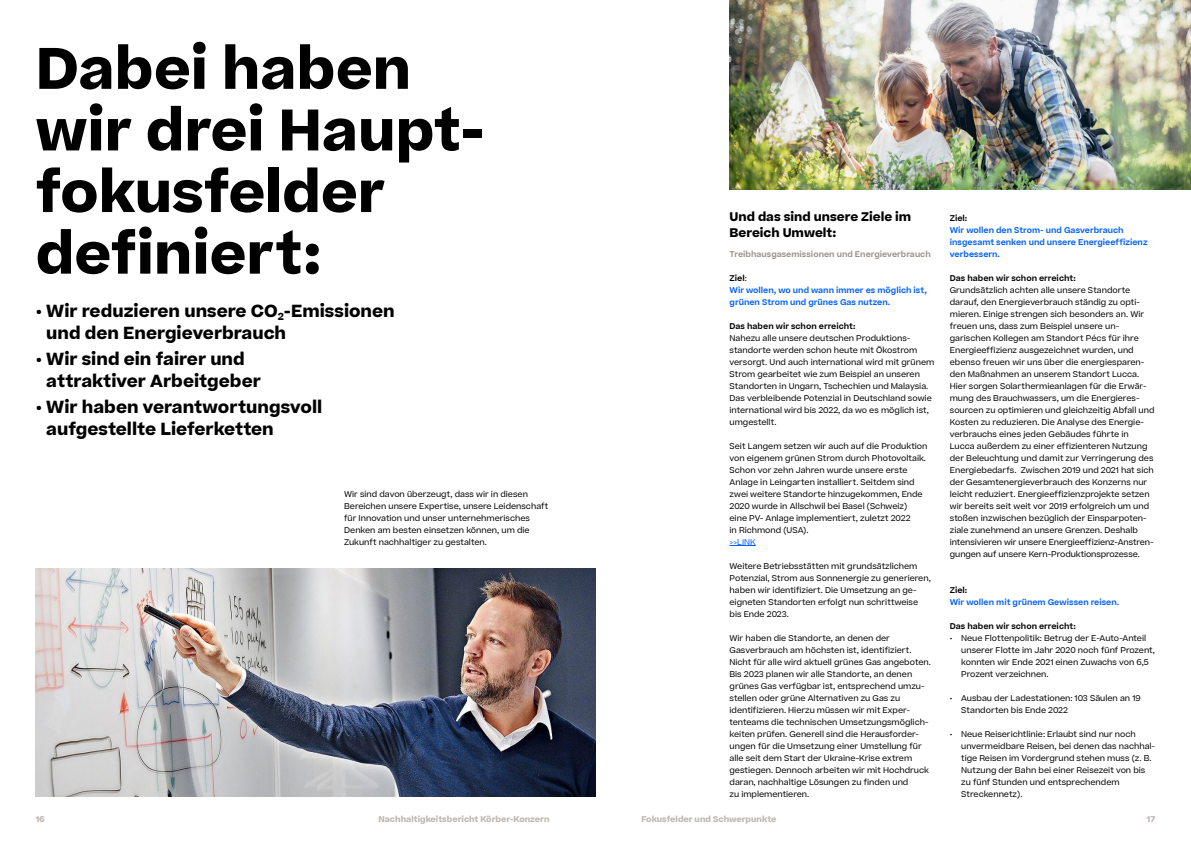
<style>
.page{position:relative;width:1191px;height:842px;background:#fff}
.page>*{position:absolute;margin:0;border:0;box-sizing:border-box;transform-origin:0 0}
.t1{font:700 56px/61.6px "Koerber";color:#000}
.t2{font:700 16.8px/21.8px "Koerber";color:#000}
.t3{font:700 12px/15.6px "Koerber";color:#000}
.t4{font:8px/12px "Koerber";color:#000}
.t5{font:600 8px/12px "Koerber";color:#0060ff}
.t6{font:600 8px "Koerber";color:#000}
.t7{font:700 8px "Koerber";color:#beb7b3}
.t8{font:600 8px "Koerber";color:#99928a}
.t9{font:8px "Koerber";color:#0060ff}
.s1{color:#000}
.s2{font-weight:400;color:#000}
</style>
<div class="page">
<img style="left:36px;top:569px;width:559px;height:228px">
<svg style="left:729px;top:545px;width:27px;height:1px"></svg>
<img style="left:729px;top:0;width:462px;height:190px">
<h1 class="t1" style="left:36px;top:38px;width:450px">Dabei haben wir drei Haupt&shy;fokusfelder definiert:</h1>
<h2 class="t2" style="left:46px;top:300px;width:350px;text-indent:-11px">• Wir reduzieren unsere CO<sub>2</sub>-Emissionen und den Energieverbrauch</h2>
<h2 class="t2" style="left:46px;top:348px;width:216px;text-indent:-11px">• Wir sind ein fairer und attraktiver Arbeitgeber</h2>
<h2 class="t2" style="left:46px;top:396px;width:277px;text-indent:-11px">• Wir haben verantwortungsvoll aufgestellte Lieferketten</h2>
<p class="t4" style="left:344px;top:488px;width:206px">Wir sind davon überzeugt, dass wir in diesen Bereichen unsere Expertise, unsere Leidenschaft für Innovation und unser unternehmerisches Denken am besten einsetzen können, um die Zukunft nachhaltiger zu gestalten.</p>
<h3 class="t3" style="left:729px;top:209px;width:183px">Und das sind unsere Ziele im<br>Bereich Umwelt:</h3>
<p class="t8" style="left:729px;top:249px;width:203px">Treibhausgasemissionen und Energieverbrauch</p>
<p class="t5" style="left:729px;top:272px;width:199px"><span class="s1">Ziel</span><span class="s2">:<br></span>Wir wollen, wo und wann immer es möglich ist, grünen Strom und grünes Gas nutzen.</p>
<p class="t6" style="left:729px;top:321px;width:127px">Das haben wir schon erreicht:</p>
<p class="t4" style="left:729px;top:332px;width:206px">Nahezu alle unsere deutschen Produktions&shy;standorte werden schon heute mit Ökostrom versorgt. Und auch international wird mit grünem Strom gearbeitet wie zum Beispiel an unseren Standorten in Ungarn, Tschechien und Malaysia.<br>Das verbleibende Potenzial in Deutschland sowie international wird bis 2022, da wo es möglich ist, umgestellt.</p>
<p class="t4" style="left:729px;top:440px;width:199px">Seit Langem setzen wir auch auf die Produktion von eigenem grünen Strom durch Photovoltaik.<br>Schon vor zehn Jahren wurde unsere erste Anlage in Leingarten installiert. Seitdem sind zwei weitere Standorte hinzugekommen, Ende 2020 wurde in Allschwil bei Basel (Schweiz)<br>eine PV- Anlage implementiert, zuletzt 2022<br>in Richmond (USA).</p>
<p class="t9" style="left:729px;top:537px;width:28px">&gt;&gt;LINK</p>
<p class="t4" style="left:729px;top:560px;width:203px">Weitere Betriebsstätten mit grundsätzlichem Potenzial, Strom aus Sonnenergie zu generieren, haben wir identifiziert. Die Umsetzung an ge&shy;eigneten Standorten erfolgt nun schrittweise bis Ende 2023.</p>
<p class="t4" style="left:729px;top:632px;width:203px">Wir haben die Standorte, an denen der Gasverbrauch am höchsten ist, identifiziert.<br>Nicht für alle wird aktuell grünes Gas angeboten.<br>Bis 2023 planen wir alle Standorte, an denen grünes Gas verfügbar ist, entsprechend umzu&shy;stellen oder grüne Alternativen zu Gas zu identifizieren. Hierzu müssen wir mit Exper&shy;tenteams die technischen Umsetzungsmöglich&shy;keiten prüfen. Generell sind die Herausforder&shy;ungen für die Umsetzung einer Umstellung für alle seit dem Start der Ukraine-Krise extrem gestiegen. Dennoch arbeiten wir mit Hochdruck daran, nachhaltige Lösungen zu finden und<br>zu implementieren.</p>
<p class="t6" style="left:949px;top:213px;width:19px">Ziel:</p>
<p class="t5" style="left:949px;top:224px;width:199px">Wir wollen den Strom- und Gasverbrauch insgesamt senken und unsere Energieeffizienz verbessern.</p>
<p class="t6" style="left:949px;top:273px;width:127px">Das haben wir schon erreicht:</p>
<p class="t4" style="left:949px;top:284px;width:206px">Grundsätzlich achten alle unsere Standorte darauf, den Energieverbrauch ständig zu opti&shy;mieren. Einige strengen sich besonders an. Wir freuen uns, dass zum Beispiel unsere un&shy;garischen Kollegen am Standort Pécs für ihre Energieeffizienz ausgezeichnet wurden, und ebenso freuen wir uns über die energiesparen&shy;den Maßnahmen an unserem Standort Lucca.<br>Hier sorgen Solarthermieanlagen für die Erwär&shy;mung des Brauchwassers, um die Energieres&shy;sourcen zu optimieren und gleichzeitig Abfall und Kosten zu reduzieren. Die Analyse des Energie&shy;verbrauchs eines jeden Gebäudes führte in Lucca außerdem zu einer effizienteren Nutzung der Beleuchtung und damit zur Verringerung des Energiebedarfs. Zwischen 2019 und 2021 hat sich der Gesamtenergieverbrauch des Konzerns nur leicht reduziert. Energieeffizienzprojekte setzen wir bereits seit weit vor 2019 erfolgreich um und stoßen inzwischen bezüglich der Einsparpoten&shy;ziale zunehmend an unsere Grenzen. Deshalb intensivieren wir unsere Energieeffizienz-Anstren&shy;gungen auf unsere Kern-Produktionsprozesse.</p>
<p class="t6" style="left:949px;top:585px;width:19px">Ziel:</p>
<p class="t5" style="left:949px;top:596px;width:171px">Wir wollen mit grünem Gewissen reisen.</p>
<p class="t6" style="left:949px;top:621px;width:127px">Das haben wir schon erreicht:</p>
<p class="t4" style="left:961px;top:632px;width:195px;text-indent:-11px">• Neue Flottenpolitik: Betrug der E-Auto-Anteil unserer Flotte im Jahr 2020 noch fünf Prozent, konnten wir Ende 2021 einen Zuwachs von 6,5<br>Prozent verzeichnen.</p>
<p class="t4" style="left:961px;top:692px;width:181px;text-indent:-11px">• Ausbau der Ladestationen: 103 Säulen an 19<br>Standorten bis Ende 2022</p>
<p class="t4" style="left:961px;top:728px;width:195px;text-indent:-11px">• Neue Reiserichtlinie: Erlaubt sind nur noch unvermeidbare Reisen, bei denen das nachhal&shy;tige Reisen im Vordergrund stehen muss (z. B.<br>Nutzung der Bahn bei einer Reisezeit von bis zu fünf Stunden und entsprechendem Streckennetz).</p>
<p class="t7" style="left:36px;top:814px;width:10px">16</p>
<p class="t7" style="left:378px;top:814px;width:173px">Nachhaltigkeitsbericht Körber-Konzern</p>
<p class="t7" style="left:641px;top:814px;width:136px">Fokusfelder und Schwerpunkte</p>
<p class="t7" style="left:1147px;top:814px;width:10px">17</p>
</div>
